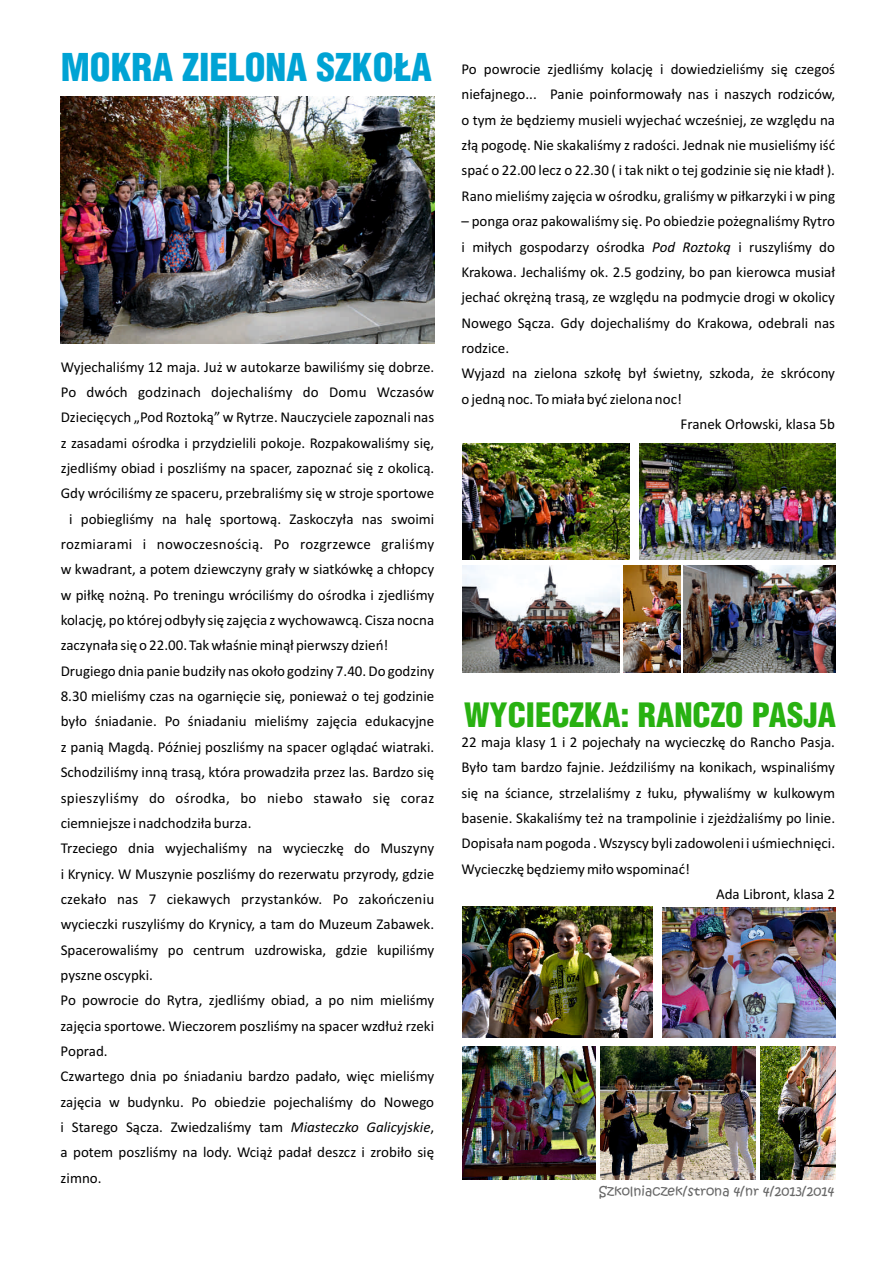
<style>
.page{position:relative;width:893px;height:1263px;background:#fff}
.page>*{position:absolute;margin:0;border:0;box-sizing:border-box;transform-origin:0 0}
.t1{font:900 37.35px "Switzerland Cond";color:#00a3d4}
.t2{font:900 32.7px "Switzerland Cond";color:#28b111}
.t3{font:15px/25.3px "Calibri";color:#000;text-align:justify}
.t4{font:15px "Calibri";letter-spacing:.02em;color:#000}
.t5{font:13.05px "Kristen ITC";color:#686868}
.s1{font-style:italic}
</style>
<div class="page">
<img style="left:463px;top:444px;width:167px;height:115px">
<img style="left:61px;top:96px;width:373px;height:248px">
<img style="left:463px;top:566px;width:157px;height:106px">
<img style="left:640px;top:444px;width:195px;height:116px">
<img style="left:684px;top:566px;width:151px;height:106px">
<img style="left:463px;top:906px;width:189px;height:131px">
<img style="left:760px;top:1046px;width:75px;height:134px">
<img style="left:623px;top:566px;width:57px;height:106px">
<img style="left:463px;top:1046px;width:132px;height:134px">
<img style="left:662px;top:907px;width:173px;height:130px">
<img style="left:601px;top:1046px;width:155px;height:134px">
<h1 class="t1" style="left:61px;top:46px;width:373px">MOKRA ZIELONA SZKO£A</h1>
<p class="t3" style="left:61px;top:355px;width:375px">Wyjechaliśmy 12 maja. Już w autokarze bawiliśmy się dobrze.</p>
<p class="t3" style="left:61px;top:380px;width:375px">Po dwóch godzinach dojechaliśmy do Domu Wczasów</p>
<p class="t3" style="left:61px;top:406px;width:375px">Dziecięcych „Pod Roztoką” w Rytrze. Nauczyciele zapoznali nas</p>
<p class="t3" style="left:61px;top:431px;width:375px">z zasadami ośrodka i przydzielili pokoje. Rozpakowaliśmy się,</p>
<p class="t3" style="left:61px;top:456px;width:375px">zjedliśmy obiad i poszliśmy na spacer, zapoznać się z okolicą.</p>
<p class="t3" style="left:61px;top:482px;width:375px">Gdy wróciliśmy ze spaceru, przebraliśmy się w stroje sportowe</p>
<p class="t3" style="left:69px;top:507px;width:367px">i pobiegliśmy na halę sportową. Zaskoczyła nas swoimi</p>
<p class="t4" style="left:61px;top:538px;width:375px">rozmiarami i nowoczesnością. Po rozgrzewce graliśmy</p>
<p class="t3" style="left:61px;top:558px;width:375px">w kwadrant, a potem dziewczyny grały w siatkówkę a chłopcy</p>
<p class="t3" style="left:61px;top:583px;width:375px">w piłkę nożną. Po treningu wróciliśmy do ośrodka i zjedliśmy</p>
<p class="t3" style="left:61px;top:609px;width:375px">kolację, po której odbyły się zajęcia z wychowawcą. Cisza nocna</p>
<p class="t3" style="left:61px;top:634px;width:329px">zaczynała się o 22.00. Tak właśnie minął pierwszy dzień!</p>
<p class="t3" style="left:61px;top:659px;width:375px">Drugiego dnia panie budziły nas około godziny 7.40. Do godziny</p>
<p class="t3" style="left:61px;top:685px;width:375px">8.30 mieliśmy czas na ogarnięcie się, ponieważ o tej godzinie</p>
<p class="t3" style="left:61px;top:710px;width:375px">było śniadanie. Po śniadaniu mieliśmy zajęcia edukacyjne</p>
<p class="t3" style="left:61px;top:735px;width:375px">z panią Magdą. Później poszliśmy na spacer oglądać wiatraki.</p>
<p class="t3" style="left:61px;top:761px;width:375px">Schodziliśmy inną trasą, która prowadziła przez las. Bardzo się</p>
<p class="t4" style="left:61px;top:791px;width:375px">spieszyliśmy do ośrodka, bo niebo stawało się coraz</p>
<p class="t3" style="left:61px;top:811px;width:192px">ciemniejsze i nadchodziła burza.</p>
<p class="t3" style="left:61px;top:837px;width:375px">Trzeciego dnia wyjechaliśmy na wycieczkę do Muszyny</p>
<p class="t3" style="left:61px;top:862px;width:375px">i Krynicy. W Muszynie poszliśmy do rezerwatu przyrody, gdzie</p>
<p class="t3" style="left:61px;top:887px;width:375px">czekało nas 7 ciekawych przystanków. Po zakończeniu</p>
<p class="t3" style="left:61px;top:913px;width:375px">wycieczki ruszyliśmy do Krynicy, a tam do Muzeum Zabawek.</p>
<p class="t3" style="left:61px;top:938px;width:375px">Spacerowaliśmy po centrum uzdrowiska, gdzie kupiliśmy</p>
<p class="t3" style="left:61px;top:963px;width:94px">pyszne oscypki.</p>
<p class="t3" style="left:61px;top:989px;width:375px">Po powrocie do Rytra, zjedliśmy obiad, a po nim mieliśmy</p>
<p class="t3" style="left:61px;top:1014px;width:375px">zajęcia sportowe. Wieczorem poszliśmy na spacer wzdłuż rzeki</p>
<p class="t3" style="left:61px;top:1039px;width:49px">Poprad.</p>
<p class="t3" style="left:61px;top:1065px;width:375px">Czwartego dnia po śniadaniu bardzo padało, więc mieliśmy</p>
<p class="t3" style="left:61px;top:1090px;width:375px">zajęcia w budynku. Po obiedzie pojechaliśmy do Nowego</p>
<p class="t3" style="left:61px;top:1116px;width:375px">i Starego Sącza. Zwiedzaliśmy tam <span class="s1">Miasteczko Galicyjskie</span>,</p>
<p class="t3" style="left:61px;top:1141px;width:375px">a potem poszliśmy na lody. Wciąż padał deszcz i zrobiło się</p>
<p class="t3" style="left:61px;top:1166px;width:42px">zimno.</p>
<p class="t3" style="left:461px;top:58px;width:375px">Po powrocie zjedliśmy kolację i dowiedzieliśmy się czegoś niefajnego... Panie poinformowały nas i naszych rodziców, o tym że będziemy musieli wyjechać wcześniej, ze względu na złą pogodę. Nie skakaliśmy z radości. Jednak nie musieliśmy iść spać o 22.00 lecz o 22.30 ( i tak nikt o tej godzinie się nie kładł ).<br>Rano mieliśmy zajęcia w ośrodku, graliśmy w piłkarzyki i w ping</p>
<p class="t3" style="left:461px;top:210px;width:375px">– ponga oraz pakowaliśmy się. Po obiedzie pożegnaliśmy Rytro</p>
<p class="t3" style="left:461px;top:235px;width:375px">i miłych gospodarzy ośrodka <span class="s1">Pod Roztoką</span> i ruszyliśmy do</p>
<p class="t3" style="left:461px;top:260px;width:375px">Krakowa. Jechaliśmy ok. 2.5 godziny, bo pan kierowca musiał</p>
<p class="t3" style="left:461px;top:286px;width:375px">jechać okrężną trasą, ze względu na podmycie drogi w okolicy</p>
<p class="t3" style="left:461px;top:311px;width:375px">Nowego Sącza. Gdy dojechaliśmy do Krakowa, odebrali nas</p>
<p class="t3" style="left:461px;top:336px;width:49px">rodzice.</p>
<p class="t3" style="left:461px;top:362px;width:375px">Wyjazd na zielona szkołę był świetny, szkoda, że skrócony</p>
<p class="t3" style="left:461px;top:387px;width:222px">o jedną noc. To miała być zielona noc!</p>
<p class="t3" style="left:680px;top:412px;width:156px">Franek Orłowski, klasa 5b</p>
<h2 class="t2" style="left:464px;top:696px;width:374px">WYCIECZKA: RANCZO PASJA</h2>
<p class="t3" style="left:461px;top:730px;width:375px">22 maja klasy 1 i 2 pojechały na wycieczkę do Rancho Pasja.</p>
<p class="t3" style="left:461px;top:756px;width:375px">Było tam bardzo fajnie. Jeździliśmy na konikach, wspinaliśmy</p>
<p class="t3" style="left:461px;top:781px;width:375px">się na ściance, strzelaliśmy z łuku, pływaliśmy w kulkowym</p>
<p class="t3" style="left:461px;top:807px;width:375px">basenie. Skakaliśmy też na trampolinie i zjeżdżaliśmy po linie.</p>
<p class="t3" style="left:461px;top:832px;width:375px">Dopisała nam pogoda . Wszyscy byli zadowoleni i uśmiechnięci.</p>
<p class="t3" style="left:461px;top:857px;width:230px">Wycieczkę będziemy miło wspominać!</p>
<p class="t3" style="left:716px;top:883px;width:121px">Ada Libront, klasa 2</p>
<p class="t5" style="left:599px;top:1182px;width:237px">SZKOLNIACZEK/STRONA 4/NR 4/2013/2014</p>
</div>
